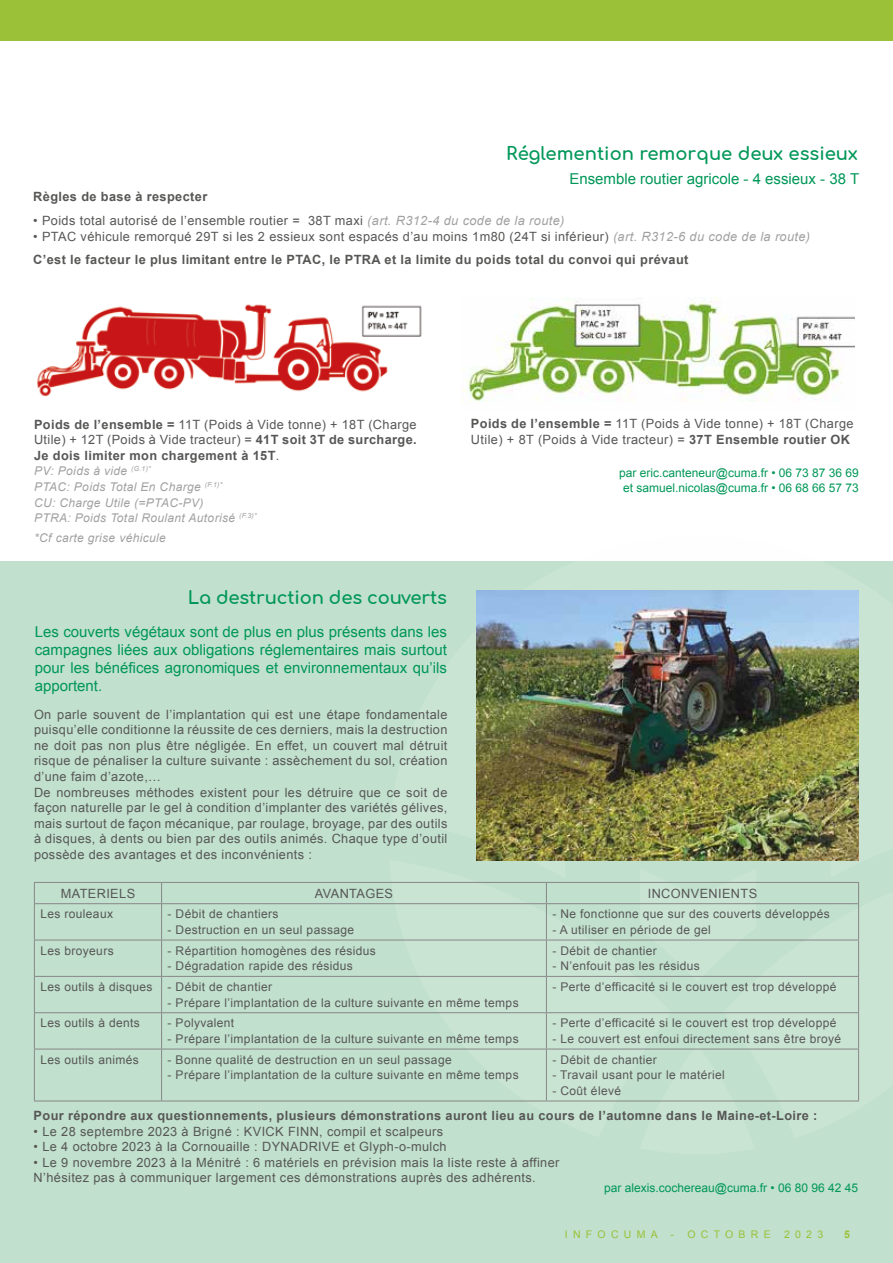
<style>
.page{position:relative;width:893px;height:1263px;background:#fff}
.page>*{position:absolute;margin:0;border:0;box-sizing:border-box;transform-origin:0 0}
.t1{font:700 18px "Comfortaa";letter-spacing:-.01em;color:#009758}
.t2{font:15px/18px "Arial";color:#009758;text-align:justify}
.t3{font:12.75px/15.6px "Arial";letter-spacing:.03em;color:#575756}
.t4{font:700 12.75px/15.6px "Arial";letter-spacing:.03em;color:#575756}
.t5{font:12px "Arial";letter-spacing:.03em;color:#575756}
.t6{font:italic 12px/15.6px "Arial";letter-spacing:.03em;color:#a1a1a1}
.t7{font:12px/15px "Arial";color:#009758;text-align:center}
.t8{font:10.5px "Arial";letter-spacing:.5em;color:#9ac137}
.t9{font:700 10.5px "Arial";color:#9ac137}
.s1{font-style:italic;color:#a1a1a1}
.s2{font-weight:400}
.s3{font-weight:400;font-style:italic;color:#a1a1a1}
.s4{font-weight:700}
</style>
<div class="page">
<div style="left:0;top:561px;width:893px;height:702px;background:#c1e0cd"></div>
<svg style="left:671px;top:1048px;width:52px;height:54px"></svg>
<svg style="left:389px;top:904px;width:282px;height:198px;fill:#cae4d4"></svg>
<svg style="left:723px;top:904px;width:136px;height:198px;fill:#cae4d4"></svg>
<svg style="left:640px;top:904px;width:116px;height:77px"></svg>
<div style="left:0;top:0;width:893px;height:40px;background:#9ac137"></div>
<img style="left:476px;top:590px;width:383px;height:270px">
<hr style="left:34px;top:882px;width:128px;height:1px;background:#878787">
<svg style="left:34px;top:883px;width:1px;height:20px"></svg>
<hr style="left:162px;top:882px;width:384px;height:1px;background:#878787">
<svg style="left:161px;top:883px;width:1px;height:20px"></svg>
<hr style="left:546px;top:882px;width:313px;height:1px;background:#878787">
<svg style="left:546px;top:883px;width:1px;height:20px"></svg>
<svg style="left:858px;top:883px;width:1px;height:20px"></svg>
<hr style="left:34px;top:903px;width:128px;height:1px;background:#878787">
<hr style="left:34px;top:904px;width:1px;height:36px;background:#878787">
<hr style="left:162px;top:903px;width:384px;height:1px;background:#878787">
<hr style="left:161px;top:904px;width:1px;height:36px;background:#878787">
<hr style="left:546px;top:903px;width:313px;height:1px;background:#878787">
<hr style="left:546px;top:904px;width:1px;height:36px;background:#878787">
<hr style="left:858px;top:904px;width:1px;height:36px;background:#878787">
<hr style="left:34px;top:940px;width:128px;height:1px;background:#878787">
<hr style="left:34px;top:940px;width:1px;height:36px;background:#878787">
<hr style="left:162px;top:940px;width:384px;height:1px;background:#878787">
<hr style="left:161px;top:940px;width:1px;height:36px;background:#878787">
<hr style="left:546px;top:940px;width:313px;height:1px;background:#878787">
<hr style="left:546px;top:940px;width:1px;height:36px;background:#878787">
<hr style="left:858px;top:940px;width:1px;height:36px;background:#878787">
<hr style="left:34px;top:976px;width:128px;height:1px;background:#878787">
<hr style="left:34px;top:977px;width:1px;height:35px;background:#878787">
<hr style="left:162px;top:976px;width:384px;height:1px;background:#878787">
<hr style="left:161px;top:977px;width:1px;height:35px;background:#878787">
<hr style="left:546px;top:976px;width:313px;height:1px;background:#878787">
<hr style="left:546px;top:977px;width:1px;height:35px;background:#878787">
<hr style="left:858px;top:977px;width:1px;height:35px;background:#878787">
<hr style="left:34px;top:1012px;width:128px;height:1px;background:#878787">
<hr style="left:34px;top:1013px;width:1px;height:36px;background:#878787">
<hr style="left:162px;top:1012px;width:384px;height:1px;background:#878787">
<hr style="left:161px;top:1013px;width:1px;height:36px;background:#878787">
<hr style="left:546px;top:1012px;width:313px;height:1px;background:#878787">
<hr style="left:546px;top:1013px;width:1px;height:36px;background:#878787">
<hr style="left:858px;top:1013px;width:1px;height:36px;background:#878787">
<hr style="left:34px;top:1049px;width:128px;height:1px;background:#878787">
<hr style="left:34px;top:1049px;width:1px;height:51px;background:#878787">
<hr style="left:162px;top:1049px;width:384px;height:1px;background:#878787">
<hr style="left:161px;top:1049px;width:1px;height:51px;background:#878787">
<hr style="left:546px;top:1049px;width:313px;height:1px;background:#878787">
<hr style="left:546px;top:1049px;width:1px;height:51px;background:#878787">
<hr style="left:858px;top:1049px;width:1px;height:51px;background:#878787">
<hr style="left:34px;top:1100px;width:128px;height:1px;background:#878787">
<hr style="left:162px;top:1100px;width:384px;height:1px;background:#878787">
<hr style="left:546px;top:1100px;width:313px;height:1px;background:#878787">
<img style="left:461px;top:298px;width:393px;height:104px">
<img style="left:37px;top:304px;width:385px;height:93px">
<h1 class="t1" style="left:506px;top:137px;width:353px">Réglemention remorque deux essieux</h1>
<p class="t2" style="left:569px;top:170px;width:291px">Ensemble routier agricole - 4 essieux - 38 T</p>
<p class="t4" style="left:33px;top:189px;width:175px">Règles de base à respecter</p>
<p class="t3" style="left:33px;top:213px;width:533px">• Poids total autorisé de l’ensemble routier = 38T maxi <span class="s1">(art. R312-4 du code de la route)</span></p>
<p class="t4" style="left:33px;top:225px;width:778px;line-height:23.1px"><span class="s2">• PTAC véhicule remorqué 29T si les 2 essieux sont espacés d’au moins 1m80 (24T si inférieur)</span> <span class="s3">(art. R312-6 du code de la route)<br></span>C’est le facteur le plus limitant entre le PTAC, le PTRA et la limite du poids total du convoi qui prévaut</p>
<p class="t4" style="left:34px;top:417px;width:384px;text-align:justify">Poids de l’ensemble = <span class="s2">11T (Poids à Vide tonne) + 18T (Charge Utile) + 12T (Poids à Vide tracteur) =</span> 41T soit 3T de surcharge.<br>Je dois limiter mon chargement à 15T<span class="s2">.</span></p>
<p class="t6" style="left:34px;top:463px;width:224px">PV: Poids à vide <sup>(G.1)*<br></sup>PTAC: Poids Total En Charge <sup>(F.1)*<br></sup>CU: Charge Utile (=PTAC-PV)<br>PTRA: Poids Total Roulant Autorisé <sup>(F.3)*</sup></p>
<p class="t6" style="left:34px;top:530px;width:133px">*Cf carte grise véhicule</p>
<h1 class="t1" style="left:188px;top:581px;width:261px">La destruction des couverts</h1>
<p class="t2" style="left:35px;top:623px;width:414px">Les couverts végétaux sont de plus en plus présents dans les campagnes liées aux obligations réglementaires mais surtout pour les bénéfices agronomiques et environnementaux qu’ils apportent.</p>
<p class="t3" style="left:34px;top:706px;width:415px">On parle souvent de l’implantation qui est une étape fondamentale puisqu’elle conditionne la réussite de ces derniers, mais la destruction ne doit pas non plus être négligée. En effet, un couvert mal détruit risque de pénaliser la culture suivante : assèchement du sol, création d’une faim d’azote,…<br>De nombreuses méthodes existent pour les détruire que ce soit de façon naturelle par le gel à condition d’implanter des variétés gélives, mais surtout de façon mécanique, par roulage, broyage, par des outils à disques, à dents ou bien par des outils animés. Chaque type d’outil possède des avantages et des inconvénients :</p>
<p class="t3" style="left:471px;top:416px;width:384px"><span class="s4">Poids de l’ensemble =</span> 11T (Poids à Vide tonne) + 18T (Charge<br>Utile) + 8T (Poids à Vide tracteur) = <span class="s4">37T Ensemble routier OK</span></p>
<p class="t7" style="left:619px;top:465px;width:241px">par eric.canteneur@cuma.fr • 06 73 87 36 69 et samuel.nicolas@cuma.fr • 06 68 66 57 73</p>
<p class="t3" style="left:61px;top:885px;width:76px">MATERIELS</p>
<p class="t3" style="left:315px;top:885px;width:80px">AVANTAGES</p>
<p class="t3" style="left:648px;top:885px;width:111px">INCONVENIENTS</p>
<p class="t5" style="left:40px;top:906px;width:74px">Les rouleaux</p>
<p class="t5" style="left:168px;top:906px;width:112px">- Débit de chantiers</p>
<p class="t5" style="left:168px;top:922px;width:188px">- Destruction en un seul passage</p>
<p class="t5" style="left:552px;top:906px;width:279px">- Ne fonctionne que sur des couverts développés</p>
<p class="t5" style="left:552px;top:922px;width:160px">- A utiliser en période de gel</p>
<p class="t5" style="left:40px;top:943px;width:75px">Les broyeurs</p>
<p class="t5" style="left:168px;top:943px;width:210px">- Répartition homogènes des résidus</p>
<p class="t5" style="left:168px;top:958px;width:187px">- Dégradation rapide des résidus</p>
<p class="t5" style="left:552px;top:943px;width:106px">- Débit de chantier</p>
<p class="t5" style="left:552px;top:958px;width:149px">- N’enfouit pas les résidus</p>
<p class="t5" style="left:40px;top:979px;width:233px">Les outils à disques - Débit de chantier</p>
<p class="t5" style="left:168px;top:995px;width:353px">- Prépare l’implantation de la culture suivante en même temps</p>
<p class="t5" style="left:552px;top:979px;width:285px">- Perte d’efficacité si le couvert est trop développé</p>
<p class="t5" style="left:40px;top:1015px;width:101px">Les outils à dents</p>
<p class="t5" style="left:168px;top:1015px;width:68px">- Polyvalent</p>
<p class="t5" style="left:168px;top:1031px;width:353px">- Prépare l’implantation de la culture suivante en même temps</p>
<p class="t5" style="left:552px;top:1015px;width:285px">- Perte d’efficacité si le couvert est trop développé</p>
<p class="t5" style="left:552px;top:1031px;width:290px">- Le couvert est enfoui directement sans être broyé</p>
<p class="t5" style="left:552px;top:1052px;width:106px">- Débit de chantier</p>
<p class="t5" style="left:552px;top:1067px;width:174px">- Travail usant pour le matériel</p>
<p class="t5" style="left:552px;top:1083px;width:70px">- Coût élevé</p>
<p class="t4" style="left:34px;top:1108px;width:785px">Pour répondre aux questionnements, plusieurs démonstrations auront lieu au cours de l’automne dans le Maine-et-Loire :</p>
<p class="t3" style="left:34px;top:1123px;width:411px">• Le 28 septembre 2023 à Brigné : KVICK FINN, compil et scalpeurs</p>
<p class="t3" style="left:34px;top:1139px;width:415px">• Le 4 octobre 2023 à la Cornouaille : DYNADRIVE et Glyph-o-mulch</p>
<p class="t3" style="left:34px;top:1154px;width:527px">• Le 9 novembre 2023 à la Ménitré : 6 matériels en prévision mais la liste reste à affiner<br>N’hésitez pas à communiquer largement ces démonstrations auprès des adhérents.</p>
<p class="t5" style="left:40px;top:1052px;width:100px">Les outils animés</p>
<p class="t5" style="left:168px;top:1052px;width:286px">- Bonne qualité de destruction en un seul passage</p>
<p class="t5" style="left:168px;top:1067px;width:353px">- Prépare l’implantation de la culture suivante en même temps</p>
<p class="t7" style="left:604px;top:1181px;width:255px">par alexis.cochereau@cuma.fr • 06 80 96 42 45</p>
<p class="t8" style="left:565px;top:1227px;width:111px">INFOCUMA -</p>
<p class="t8" style="left:687px;top:1227px;width:85px">OCTOBRE</p>
<p class="t8" style="left:784px;top:1227px;width:41px">2023</p>
<p class="t9" style="left:844px;top:1227px;width:7px">5</p>
</div>
